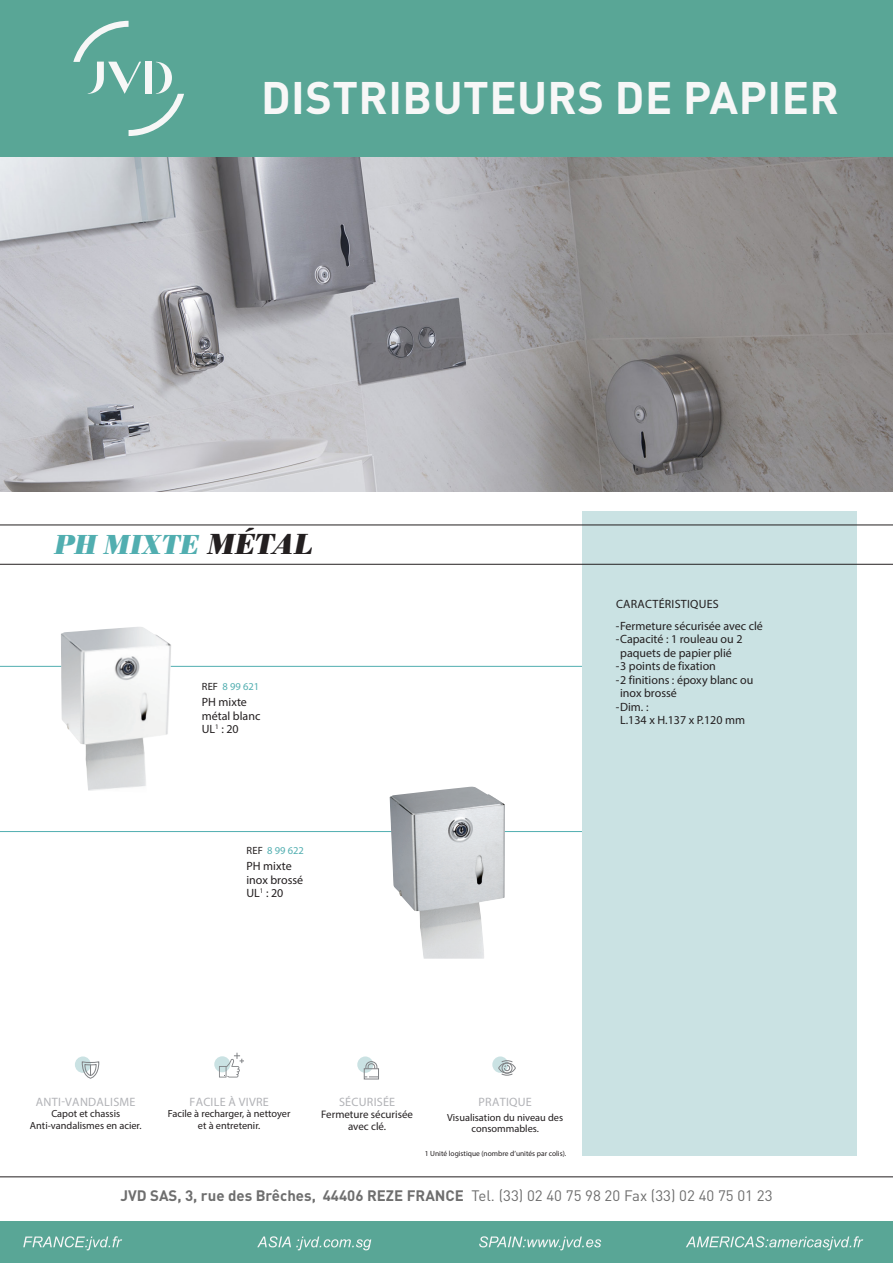
<style>
.page{position:relative;width:893px;height:1263px;background:#fff}
.page>*{position:absolute;margin:0;border:0;box-sizing:border-box;transform-origin:0 0}
.TITRE_TETIERE{font:700 45px "DIN Pro";letter-spacing:.01em;color:#f7f7f7}
.PRODUIT_-_NOM{font:italic 700 28.35px "Bodoni Ant T";color:#51aeb0}
.t1{font:700 15px "DIN Pro";color:#6e6e6e}
.descriptif_chapo1{font:12.15px "Myriad Pro";letter-spacing:.02em;color:#b2b3b7}
.POINTS_FORTS_MINI{font:12.15px "Myriad Pro";letter-spacing:.02em;color:#b2b3b7}
.PRODUIT_-_CARACTERIS{font:12px/13.5px "Myriad Pro";color:#231f20}
.REFERENCE_-_TXT_SOUS{font:12px "Myriad Pro";color:#231f20}
.PRODUIT_-_CARACTERIS-2{font:12px "Myriad Pro";letter-spacing:.02em;color:#231f20}
.POINTS_FORTS_MINI-2{font:10.95px/12.1px "Myriad Pro";color:#231f20;text-align:center}
.REFERENCE{font:10.5px "Myriad Pro";color:#51aeb0}
.descriptif_chapo1-2{font:10.35px/11.6px "Myriad Pro";color:#231f20;text-align:center}
.RENVOI_ITALIQUE{font:7.5px "Myriad Pro";color:#231f20}
.s1{font-size:30px;color:#231f20}
.s2{color:#231f20}
.s3{font-weight:400}
</style>
<div class="page">
<div style="left:582px;top:511px;width:274px;height:645px;background:#cae2e3"></div>
<img style="left:0;top:156px;width:893px;height:335px">
<div style="left:0;top:1221px;width:893px;height:42px;background:#59a696"></div>
<svg style="left:257px;top:1236px;width:114px;height:14px"></svg>
<svg style="left:479px;top:1236px;width:122px;height:14px"></svg>
<svg style="left:686px;top:1236px;width:177px;height:14px"></svg>
<svg style="left:23px;top:1236px;width:99px;height:14px"></svg>
<hr style="left:0;top:1176px;width:893px;height:1px;background:#231f20">
<div style="left:0;top:0;width:893px;height:156px;background:#59a696"></div>
<svg style="left:73px;top:21px;width:111px;height:115px"></svg>
<hr style="left:0;top:564px;width:893px;height:1px;background:#231f20">
<hr style="left:0;top:525px;width:893px;height:1px;background:#231f20">
<div style="left:75px;top:1056px;width:16px;height:17px;background:#cae2e3;border-radius:50%"></div>
<div style="left:492px;top:1056px;width:16px;height:17px;background:#cae2e3;border-radius:50%"></div>
<div style="left:357px;top:1056px;width:16px;height:17px;background:#cae2e3;border-radius:50%"></div>
<div style="left:364px;top:1068px;width:15px;height:11px;border:1px solid #808285"></div>
<svg style="left:364px;top:1076px;width:14px;height:1px"></svg>
<svg style="left:365px;top:1061px;width:13px;height:7px"></svg>
<svg style="left:214px;top:1056px;width:16px;height:16px"></svg>
<svg style="left:219px;top:1053px;width:25px;height:24px"></svg>
<svg style="left:81px;top:1061px;width:19px;height:18px"></svg>
<div style="left:498px;top:1062px;width:18px;height:11px;border:1px solid #808285;border-radius:50%"></div>
<svg style="left:500px;top:1060px;width:14px;height:16px"></svg>
<hr style="left:0;top:666px;width:582px;height:1px;background:#51aeb0">
<hr style="left:0;top:831px;width:582px;height:1px;background:#51aeb0">
<img style="left:61px;top:627px;width:111px;height:164px">
<img style="left:390px;top:787px;width:115px;height:172px">
<p class="TITRE_TETIERE" style="left:261px;top:67px;width:579px">DISTRIBUTEURS DE PAPIER</p>
<p class="PRODUIT_-_NOM" style="left:54px;top:528px;width:260px">PH MIXTE <span class="s1">MÉTAL</span></p>
<p class="REFERENCE" style="left:202px;top:680px;width:59px"><span class="s2">REF</span> 8 99 621</p>
<p class="REFERENCE_-_TXT_SOUS" style="left:202px;top:695px;width:47px">PH mixte</p>
<p class="REFERENCE_-_TXT_SOUS" style="left:202px;top:708px;width:60px">métal blanc</p>
<p class="REFERENCE_-_TXT_SOUS" style="left:202px;top:722px;width:38px">UL<sup>1</sup> : 20</p>
<p class="REFERENCE" style="left:247px;top:844px;width:59px"><span class="s2">REF</span> 8 99 622</p>
<p class="REFERENCE_-_TXT_SOUS" style="left:246px;top:859px;width:47px">PH mixte</p>
<p class="REFERENCE_-_TXT_SOUS" style="left:246px;top:872px;width:58px">inox brossé</p>
<p class="REFERENCE_-_TXT_SOUS" style="left:246px;top:886px;width:38px">UL<sup>1</sup> : 20</p>
<p class="PRODUIT_-_CARACTERIS-2" style="left:616px;top:596px;width:104px">CARACTÉRISTIQUES</p>
<p class="PRODUIT_-_CARACTERIS" style="left:616px;top:619px;width:149px">-Fermeture sécurisée avec clé</p>
<p class="PRODUIT_-_CARACTERIS" style="left:616px;top:632px;width:128px;text-align:center">-Capacité : 1 rouleau ou 2 paquets de papier plié</p>
<p class="PRODUIT_-_CARACTERIS" style="left:616px;top:659px;width:102px">-3 points de fixation</p>
<p class="PRODUIT_-_CARACTERIS" style="left:620px;top:673px;width:135px;text-indent:-4px">-2 finitions : époxy blanc ou inox brossé</p>
<p class="PRODUIT_-_CARACTERIS" style="left:620px;top:700px;width:126px;text-indent:-4px">-Dim. :<br>L.134 x H.137 x P.120 mm</p>
<p class="descriptif_chapo1" style="left:36px;top:1094px;width:101px">ANTI-VANDALISME</p>
<p class="descriptif_chapo1-2" style="left:30px;top:1108px;width:113px">Capot et chassis<br>Anti-vandalismes en acier.</p>
<p class="descriptif_chapo1" style="left:190px;top:1094px;width:81px">FACILE À VIVRE</p>
<p class="descriptif_chapo1-2" style="left:168px;top:1108px;width:124px">Facile à recharger, à nettoyer et à entretenir.</p>
<p class="POINTS_FORTS_MINI" style="left:339px;top:1094px;width:58px">SÉCURISÉE</p>
<p class="POINTS_FORTS_MINI-2" style="left:321px;top:1108px;width:93px">Fermeture sécurisée avec clé.</p>
<p class="descriptif_chapo1" style="left:479px;top:1094px;width:55px">PRATIQUE</p>
<p class="descriptif_chapo1-2" style="left:447px;top:1111px;width:117px">Visualisation du niveau des consommables.</p>
<p class="RENVOI_ITALIQUE" style="left:425px;top:1149px;width:143px">1 Unité logistique (nombre d’unités par colis).</p>
<p class="t1" style="left:120px;top:1186px;width:654px">JVD SAS, 3, rue des Brêches, 44406 REZE FRANCE <span class="s3">Tel. (33) 02 40 75 98 20 Fax (33) 02 40 75 01 23</span></p>
</div>
